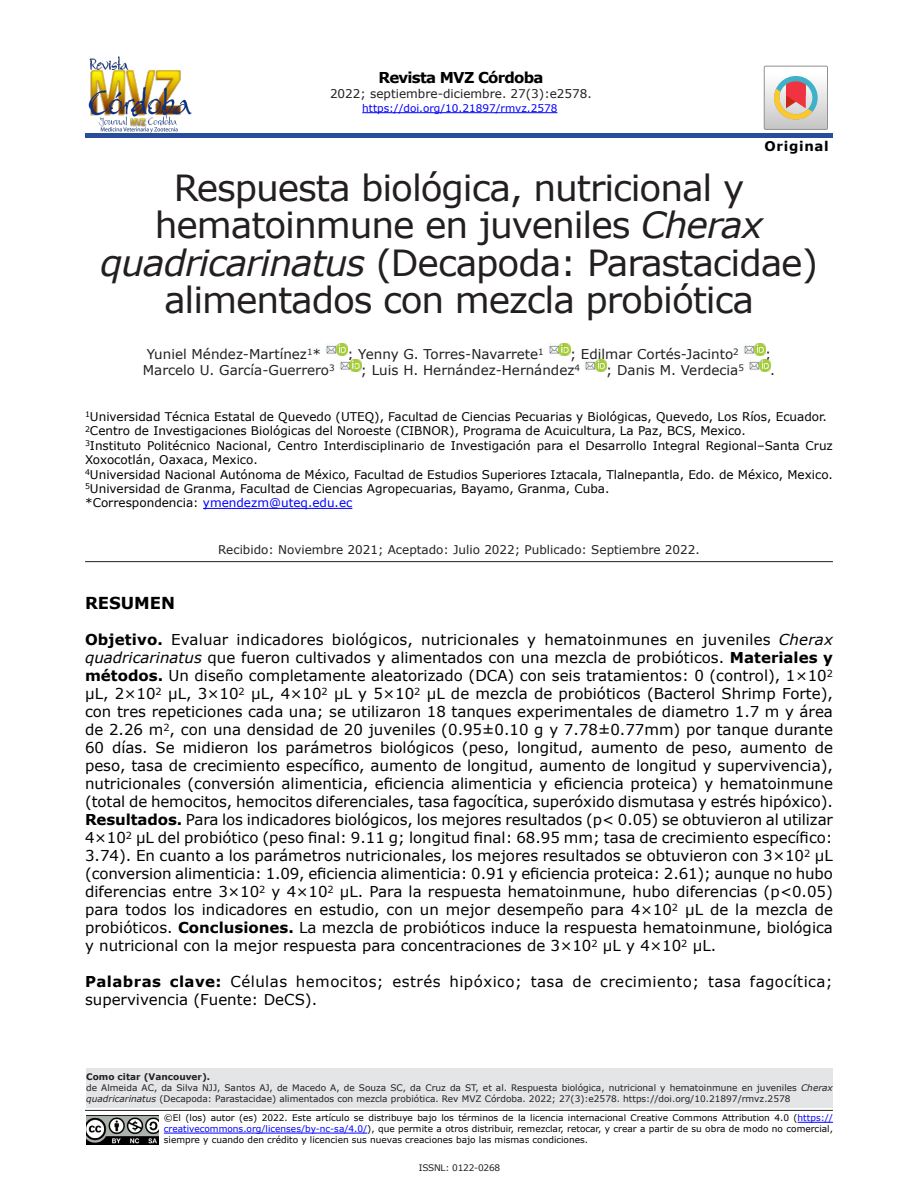
<style>
.page{position:relative;width:918px;height:1188px;background:#fff}
.page>*{position:absolute;margin:0;border:0;box-sizing:border-box;transform-origin:0 0}
.T1{font:36px/37.5px "Verdana";letter-spacing:-.03em;color:#231f20;text-align:center}
.t1{font:700 16.5px "Verdana";color:#000}
.t2{font:15px/18px "Verdana";color:#000;text-align:justify}
.t3{font:15px/18px "Verdana";letter-spacing:.03em;color:#000}
.t4{font:700 15px "Verdana";letter-spacing:-.05em;color:#000}
.Autores{font:13.5px "Verdana";color:#231f20}
.t5{font:700 13.35px "Verdana";letter-spacing:.05em;color:#000}
.Filiación{font:12px/14.4px "Verdana";color:#000}
.Recibido{font:12px "Verdana";color:#231f20}
.Filiación-2{font:12px "Verdana";color:#00f}
.t6{font:10.5px "Verdana";color:#00f}
.t7{font:9px/10.8px "Verdana";color:#000;text-align:justify}
.t8{font:9px/10.8px "Verdana";color:#231f20}
.t9{font:9px "Verdana";letter-spacing:-.025em;color:#231f20}
.s1{font-style:italic}
.s2{color:#000}
.s3{font-weight:700}
.s4{color:#00f}
</style>
<div class="page">
<hr style="left:85px;top:1110px;width:748px;height:1px;background:#231f20">
<div style="left:86px;top:1068px;width:747px;height:39px;background:#e4e5e7"></div>
<hr style="left:85px;top:134px;width:748px;height:4px;background:#274d9b">
<hr style="left:798px;top:1122px;width:35px;height:1px;background:#00f">
<hr style="left:164px;top:1133px;width:203px;height:1px;background:#00f">
<img style="left:86px;top:1116px;width:73px;height:29px">
<hr style="left:362px;top:112px;width:195px;height:1px;background:#00f">
<img style="left:85px;top:56px;width:110px;height:78px">
<svg style="left:764px;top:66px;width:64px;height:63px"></svg>
<hr style="left:203px;top:508px;width:149px;height:1px;background:#00f">
<svg style="left:549px;top:344px;width:21px;height:11px"></svg>
<svg style="left:326px;top:344px;width:35px;height:27px"></svg>
<svg style="left:585px;top:360px;width:22px;height:11px"></svg>
<svg style="left:744px;top:344px;width:26px;height:27px"></svg>
<hr style="left:85px;top:561px;width:748px;height:1px;background:#231f20">
<p class="t4" style="left:378px;top:66px;width:167px">Revista MVZ Córdoba</p>
<p class="Recibido" style="left:330px;top:85px;width:263px">2022; septiembre-diciembre. 27(3):e2578.</p>
<p class="t6" style="left:362px;top:101px;width:197px">https://doi.org/10.21897/rmvz.2578</p>
<p class="t5" style="left:765px;top:137px;width:66px">Original</p>
<p class="T1" style="left:100px;top:169px;width:719px">Respuesta biológica, nutricional y hematoinmune en juveniles <span class="s1">Cherax quadricarinatus</span> (Decapoda: Parastacidae) alimentados con mezcla probiótica</p>
<p class="Autores" style="left:147px;top:345px;width:176px">Yuniel Méndez-Martínez<sup>1</sup>*</p>
<p class="Autores" style="left:347px;top:345px;width:198px">; Yenny G. Torres-Navarrete<sup>1</sup></p>
<p class="Autores" style="left:570px;top:345px;width:170px">; Edilmar Cortés-Jacinto<sup>2</sup></p>
<p class="Autores" style="left:765px;top:345px;width:8px">;</p>
<p class="Autores" style="left:143px;top:361px;width:193px">Marcelo U. García-Guerrero<sup>3</sup></p>
<p class="Autores" style="left:361px;top:361px;width:221px">; Luis H. Hernández-Hernández<sup>4</sup></p>
<p class="Autores" style="left:606px;top:361px;width:139px">; Danis M. Verdecia<sup>5</sup></p>
<p class="Autores" style="left:770px;top:361px;width:6px">.</p>
<p class="Filiación" style="left:85px;top:409px;width:743px"><sup>1</sup>Universidad Técnica Estatal de Quevedo (UTEQ), Facultad de Ciencias Pecuarias y Biológicas, Quevedo, Los Ríos, Ecuador.</p>
<p class="Filiación" style="left:85px;top:424px;width:662px"><sup>2</sup>Centro de Investigaciones Biológicas del Noroeste (CIBNOR), Programa de Acuicultura, La Paz, BCS, Mexico.</p>
<p class="Filiación" style="left:85px;top:438px;width:749px"><sup>3</sup>Instituto Politécnico Nacional, Centro Interdisciplinario de Investigación para el Desarrollo Integral Regional–Santa Cruz<br>Xoxocotlán, Oaxaca, Mexico.</p>
<p class="Filiación" style="left:85px;top:467px;width:749px"><sup>4</sup>Universidad Nacional Autónoma de México, Facultad de Estudios Superiores Iztacala, Tlalnepantla, Edo. de México, Mexico.</p>
<p class="Filiación" style="left:85px;top:481px;width:526px"><sup>5</sup>Universidad de Granma, Facultad de Ciencias Agropecuarias, Bayamo, Granma, Cuba.</p>
<p class="Filiación-2" style="left:85px;top:495px;width:269px"><span class="s2">*Correspondencia:</span> ymendezm@uteq.edu.ec</p>
<p class="Recibido" style="left:218px;top:542px;width:483px">Recibido: Noviembre 2021; Aceptado: Julio 2022; Publicado: Septiembre 2022.</p>
<p class="t1" style="left:85px;top:592px;width:92px">RESUMEN</p>
<p class="t2" style="left:85px;top:631px;width:750px"><span class="s3">Objetivo.</span> Evaluar indicadores biológicos, nutricionales y hematoinmunes en juveniles <span class="s1">Cherax quadricarinatus</span> que fueron cultivados y alimentados con una mezcla de probióticos. <span class="s3">Materiales y métodos.</span> Un diseño completamente aleatorizado (DCA) con seis tratamientos: 0 (control), 1×10<sup>2 </sup>µL, 2×10<sup>2</sup> µL, 3×10<sup>2</sup> µL, 4×10<sup>2</sup> µL y 5×10<sup>2</sup> µL de mezcla de probióticos (Bacterol Shrimp Forte), con tres repeticiones cada una; se utilizaron 18 tanques experimentales de diametro 1.7 m y área de 2.26 m<sup>2</sup>, con una densidad de 20 juveniles (0.95±0.10 g y 7.78±0.77mm) por tanque durante 60 días. Se midieron los parámetros biológicos (peso, longitud, aumento de peso, aumento de peso, tasa de crecimiento específico, aumento de longitud, aumento de longitud y supervivencia), nutricionales (conversión alimenticia, eficiencia alimenticia y eficiencia proteica) y hematoinmune (total de hemocitos, hemocitos diferenciales, tasa fagocítica, superóxido dismutasa y estrés hipóxico).<br><span class="s3">Resultados.</span> Para los indicadores biológicos, los mejores resultados (p<span class="s1">&lt;</span> 0.05) se obtuvieron al utilizar 4×10<sup>2</sup> µL del probiótico (peso final: 9.11 g; longitud final: 68.95 mm; tasa de crecimiento específico:<br>3.74). En cuanto a los parámetros nutricionales, los mejores resultados se obtuvieron con 3×10<sup>2</sup> µL (conversion alimenticia: 1.09, eficiencia alimenticia: 0.91 y eficiencia proteica: 2.61); aunque no hubo diferencias entre 3×10<sup>2</sup> y 4×10<sup>2</sup> µL. Para la respuesta hematoinmune, hubo diferencias (p<span class="s1">&lt;</span>0.05) para todos los indicadores en estudio, con un mejor desempeño para 4×10<sup>2</sup> µL de la mezcla de probióticos. <span class="s3">Conclusiones.</span> La mezcla de probióticos induce la respuesta hematoinmune, biológica y nutricional con la mejor respuesta para concentraciones de 3×10<sup>2</sup> µL y 4×10<sup>2</sup> µL.</p>
<p class="t3" style="left:85px;top:973px;width:749px"><span class="s3">Palabras clave:</span> Células hemocitos; estrés hipóxico; tasa de crecimiento; tasa fagocítica; supervivencia (Fuente: DeCS).</p>
<p class="t8" style="left:86px;top:1071px;width:748px"><span class="s3">Como citar (Vancouver).<br></span>de Almeida AC, da Silva NJJ, Santos AJ, de Macedo A, de Souza SC, da Cruz da ST, et al. Respuesta biológica, nutricional y hematoinmune en juveniles <span class="s1">Cherax quadricarinatus</span> (Decapoda: Parastacidae) alimentados con mezcla probiótica. Rev MVZ Córdoba. 2022; 27(3):e2578. https://doi.org/10.21897/rmvz.2578</p>
<p class="t7" style="left:164px;top:1113px;width:671px">©El (los) autor (es) 2022. Este artículo se distribuye bajo los términos de la licencia internacional Creative Commons Attribution 4.0 (<span class="s4">https:// creativecommons.org/licenses/by-nc-sa/4.0/</span>), que permite a otros distribuir, remezclar, retocar, y crear a partir de su obra de modo no comercial, siempre y cuando den crédito y licencien sus nuevas creaciones bajo las mismas condiciones.</p>
<p class="t9" style="left:419px;top:1161px;width:83px">ISSNL: 0122-0268</p>
</div>
